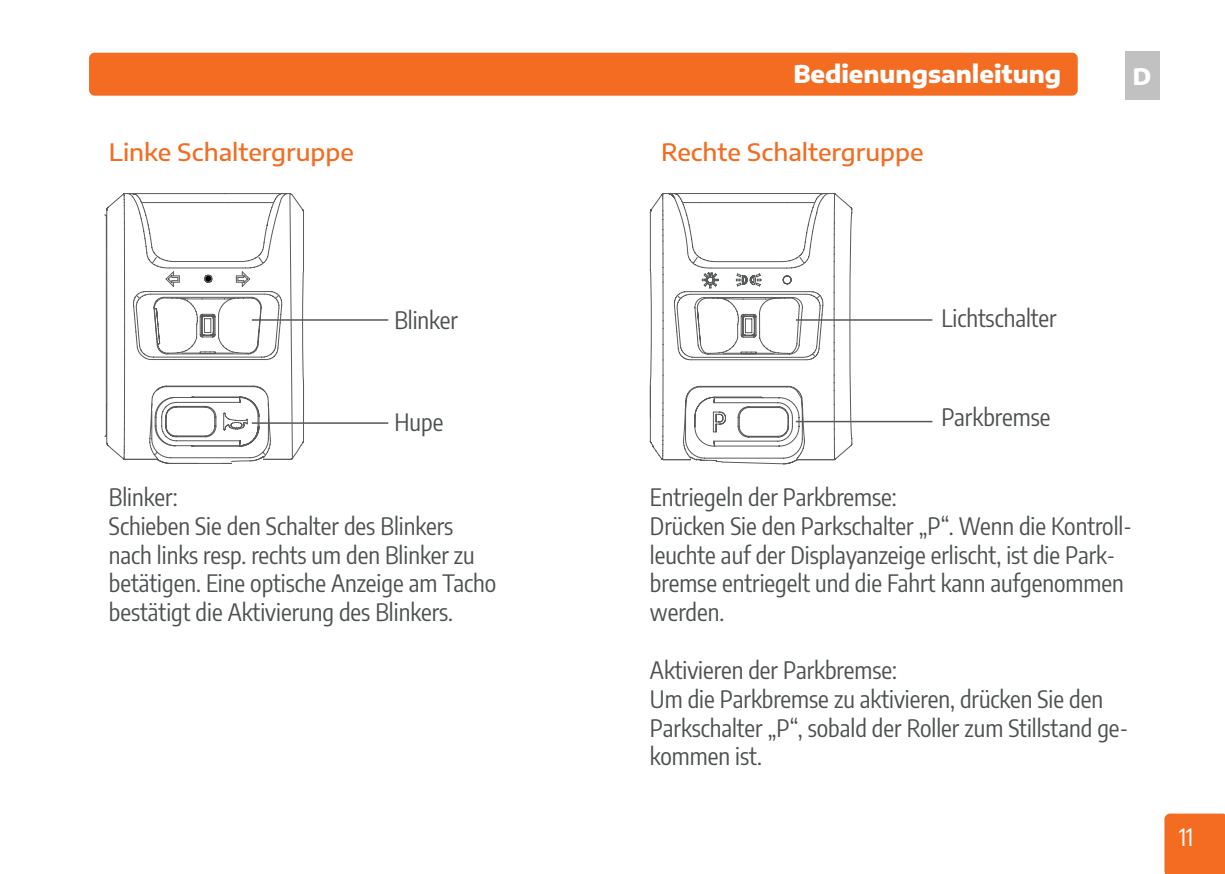
<style>
.page{position:relative;width:1225px;height:874px;background:#fff}
.page>*{position:absolute;margin:0;border:0;box-sizing:border-box;transform-origin:0 0}
.t1{font:24px/28.8px "Encode Sans Condensed";color:#4d5051}
.t2{font:500 24px "Encode Sans Semi Expanded";color:#f36c21}
.t3{font:800 24px "Encode Sans Semi Expanded";color:#fff}
.t4{font:24px "Encode Sans Condensed";color:#fff}
.t5{font:800 22.4px "Encode Sans Semi Expanded";color:#fff}
</style>
<div class="page">
<div style="left:1164px;top:813px;width:61px;height:60px;background:#f36c21"></div>
<div style="left:89px;top:53px;width:988px;height:43px;background:#f36c21;border-radius:6px"></div>
<div style="left:1125px;top:51px;width:34px;height:49px;background:#c2c1c1"></div>
<svg style="left:104px;top:214px;width:201px;height:250px"></svg>
<svg style="left:106px;top:195px;width:198px;height:265px"></svg>
<svg style="left:106px;top:193px;width:187px;height:266px"></svg>
<svg style="left:123px;top:193px;width:160px;height:267px"></svg>
<hr style="left:252px;top:422px;width:136px;height:1px;background:#57585a">
<hr style="left:252px;top:319px;width:136px;height:1px;background:#57585a">
<hr style="left:796px;top:319px;width:136px;height:1px;background:#57585a">
<hr style="left:796px;top:420px;width:136px;height:2px;background:#57585a">
<svg style="left:652px;top:194px;width:200px;height:266px"></svg>
<svg style="left:649px;top:193px;width:187px;height:254px"></svg>
<svg style="left:673px;top:193px;width:152px;height:271px"></svg>
<p class="t3" style="left:793px;top:55px;width:269px">Bedienungsanleitung</p>
<p class="t5" style="left:1133px;top:59px;width:20px">D</p>
<p class="t2" style="left:109px;top:135px;width:247px">Linke Schaltergruppe</p>
<p class="t2" style="left:661px;top:135px;width:264px">Rechte Schaltergruppe</p>
<p class="t1" style="left:394px;top:304px;width:65px">Blinker</p>
<p class="t1" style="left:941px;top:302px;width:117px">Lichtschalter</p>
<p class="t1" style="left:394px;top:406px;width:50px">Hupe</p>
<p class="t1" style="left:941px;top:401px;width:111px">Parkbremse</p>
<p class="t1" style="left:109px;top:481px;width:389px">Blinker:<br>Schieben Sie den Schalter des Blinkers nach links resp. rechts um den Blinker zu betätigen. Eine optische Anzeige am Tacho bestätigt die Aktivierung des Blinkers.</p>
<p class="t1" style="left:650px;top:481px;width:483px">Entriegeln der Parkbremse:<br>Drücken Sie den Parkschalter „P“. Wenn die Kontroll&shy;leuchte auf der Displayanzeige erlischt, ist die Park&shy;bremse entriegelt und die Fahrt kann aufgenommen werden.</p>
<p class="t1" style="left:650px;top:654px;width:479px">Aktivieren der Parkbremse:<br>Um die Parkbremse zu aktivieren, drücken Sie den Parkschalter „P“, sobald der Roller zum Stillstand ge&shy;kommen ist.</p>
<p class="t4" style="left:1179px;top:819px;width:16px">11</p>
</div>
